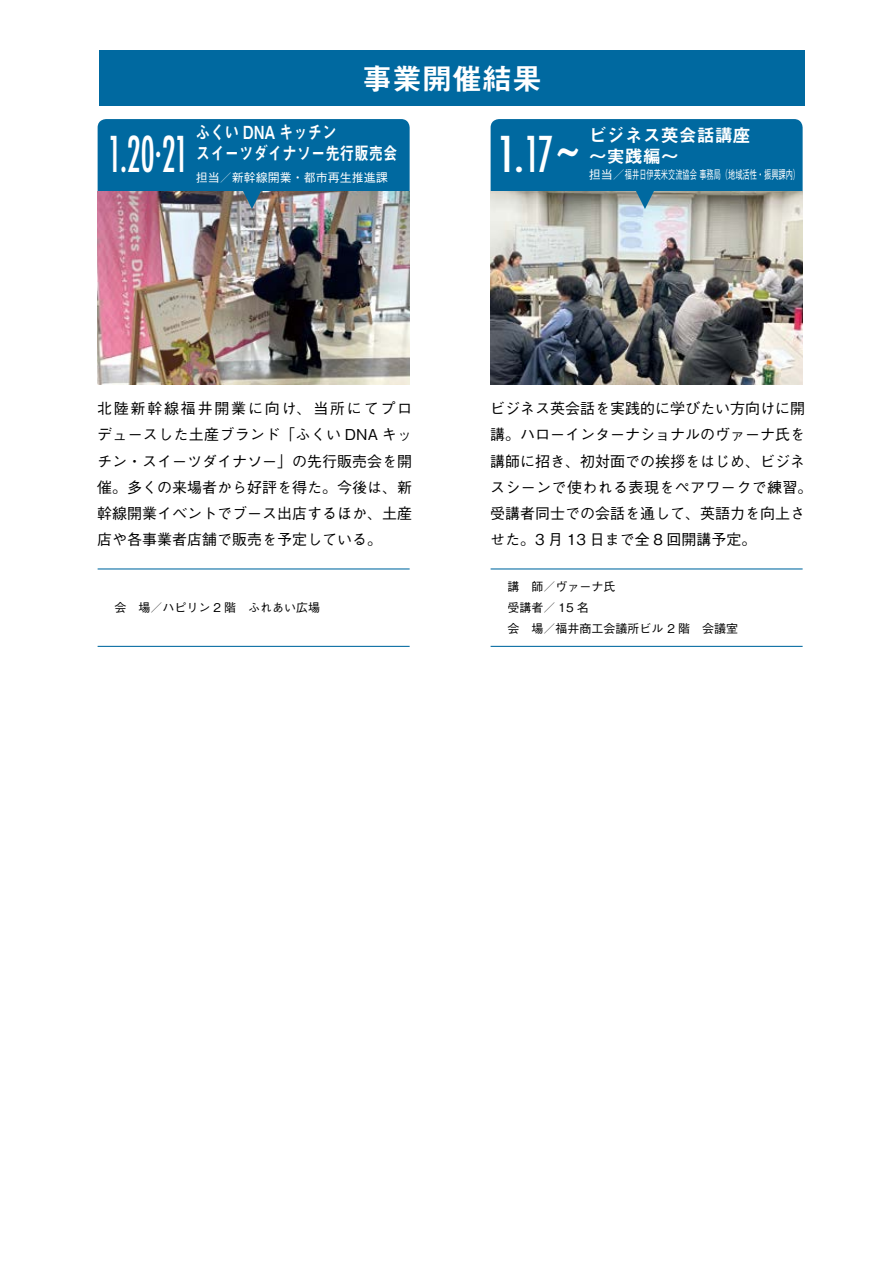
<style>
.page{position:relative;width:893px;height:1263px;background:#fff}
.page>*{position:absolute;margin:0;border:0;box-sizing:border-box;transform-origin:0 0}
.t1{font:500 condensed 48px "Futura";color:#fff;scale:.7 1}
.t2{font:500 condensed 48px "Futura";color:#fff}
.t3{font:500 condensed 48px "Futura";color:#fff;scale:.8 1}
.t4{font:30px "Midashi Go Pr 6 N MB31";color:#fff}
.t5{font:18px/21px "Midashi Go Pr 6 N MB31";color:#fff;scale:.8 1}
.t6{font:18px "Midashi Go Pr 6 N MB31";color:#fff}
.t7{font:500 15px/26.2px "Gothic BBB Pr 6";color:#000}
.t8{font:500 12px/21px "Gothic BBB Pr 6";color:#000}
.t9{font:500 12px "Gothic BBB Pr 6";color:#fff}
</style>
<div class="page">
<div style="left:99px;top:50px;width:706px;height:56px;background:#0069a0"></div>
<div style="left:491px;top:119px;width:312px;height:113px;background:#0069a0;border-radius:9px"></div>
<img style="left:491px;top:191px;width:312px;height:193px">
<svg style="left:634px;top:191px;width:22px;height:18px"></svg>
<hr style="left:491px;top:568px;width:312px;height:1px;background:#0069a0">
<hr style="left:491px;top:646px;width:312px;height:1px;background:#0069a0">
<div style="left:98px;top:119px;width:312px;height:113px;background:#0069a0;border-radius:9px"></div>
<img style="left:98px;top:191px;width:312px;height:193px">
<svg style="left:241px;top:191px;width:22px;height:18px"></svg>
<hr style="left:98px;top:568px;width:312px;height:1px;background:#0069a0">
<hr style="left:98px;top:646px;width:312px;height:1px;background:#0069a0">
<h1 class="t1" style="left:108px;top:123px;width:117px">1.20.21</h1>
<h2 class="t4" style="left:362px;top:54px;width:181px">事業開催結果</h2>
<p class="t5" style="left:196px;top:121px;width:254px">ふくい DNA キッチン<br>スイーツダイナソー先行販売会</p>
<p class="t9" style="left:196px;top:168px;width:193px">担当／新幹線開業・都市再生推進課</p>
<h1 class="t2" style="left:497px;top:123px;width:58px">1.17</h1>
<h1 class="t3" style="left:553px;top:140px;width:38px">~</h1>
<p class="t6" style="left:589px;top:121px;width:163px">ビジネス英会話講座</p>
<p class="t6" style="left:589px;top:142px;width:91px">～実践編~</p>
<p class="t9" style="left:589px;top:165px;width:213px">担当／福井日伊英米交流協会事務局（地域活性・振興課内(</p>
<p class="t7" style="left:97px;top:394px;width:317px;text-align:justify">北陸新幹線福井開業に向け、当所にてプロデュースした土産ブランド「ふくい DNA キッチン・スイーツダイナソー」の先行販売会を開催。多くの来場者から好評を得た。今後は、新幹線開業イベントでブース出店するほか、土産店や各事業者店舗で販売を予定している。</p>
<p class="t8" style="left:115px;top:596px;width:207px">会　場／ハピリン 2 階　ふれあい広場</p>
<p class="t7" style="left:490px;top:394px;width:324px">ビジネス英会話を実践的に学びたい方向けに開講。ハローインターナショナルのヴァーナ氏を講師に招き、初対面での挨拶をはじめ、ビジネスシーンで使われる表現をペアワークで練習。受講者同士での会話を通して、英語力を向上させた。3 月 13 日まで全 8 回開講予定。</p>
<p class="t8" style="left:508px;top:575px;width:232px">講　師／ヴァーナ氏<br>受講者／ 15 名<br>会　場／福井商工会議所ビル 2 階　会議室</p>
</div>
